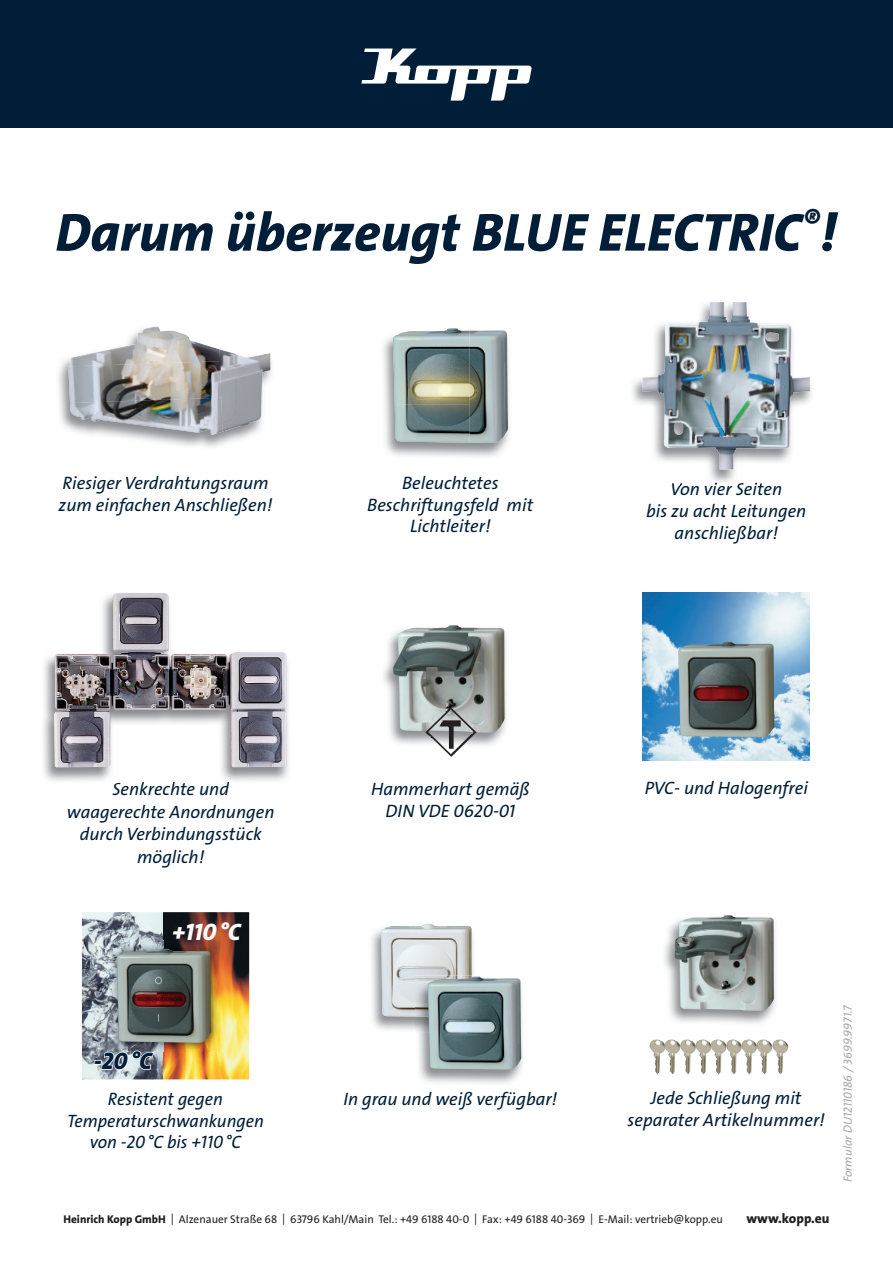
<style>
.page{position:relative;width:893px;height:1263px;background:#fff}
.page>*{position:absolute;margin:0;border:0;box-sizing:border-box;transform-origin:0 0}
.t1{font:54px "The Sans LP8 Ex Bld IT";color:#001e37}
.t2{font:24px "The Sans LP8 Ex Bld IT";color:#fff}
.t3{font:24px "The Sans LP8 Ex Bld IT";color:#001e37}
.t4{font:18px/21.6px "The Sans LP5 Plain IT";color:#001e37;text-align:center}
.t5{font:13.5px "The Sans LP8 Ex Bld";color:#231f20}
.t6{font:12px "The Sans LP5 Plain IT";color:#a8a9ad}
.t7{font:11.25px "The Sans LP5 Plain";color:#231f20}
.s1{font-family:"The Sans LP8 Ex Bld"}
</style>
<div class="page">
<img style="left:643px;top:593px;width:167px;height:167px">
<img style="left:678px;top:642px;width:96px;height:95px">
<img style="left:82px;top:912px;width:167px;height:167px">
<img style="left:108px;top:940px;width:111px;height:111px">
<img style="left:117px;top:949px;width:94px;height:94px">
<svg style="left:93px;top:1050px;width:62px;height:21px"></svg>
<div style="left:0;top:0;width:893px;height:128px;background:#001e37"></div>
<svg style="left:361px;top:49px;width:171px;height:52px"></svg>
<img style="left:58px;top:326px;width:214px;height:121px">
<img style="left:68px;top:327px;width:152px;height:34px">
<img style="left:220px;top:349px;width:50px;height:83px">
<img style="left:68px;top:361px;width:153px;height:42px">
<img style="left:70px;top:398px;width:153px;height:37px">
<img style="left:383px;top:330px;width:127px;height:127px">
<img style="left:393px;top:328px;width:77px;height:77px">
<img style="left:469px;top:331px;width:39px;height:112px">
<img style="left:395px;top:405px;width:75px;height:38px">
<img style="left:632px;top:378px;width:180px;height:105px">
<img style="left:672px;top:483px;width:90px;height:2px">
<img style="left:643px;top:302px;width:167px;height:127px">
<img style="left:664px;top:426px;width:126px;height:43px">
<img style="left:383px;top:635px;width:123px;height:111px">
<img style="left:393px;top:625px;width:112px;height:108px">
<img style="left:424px;top:706px;width:53px;height:51px">
<img style="left:371px;top:923px;width:103px;height:107px">
<img style="left:381px;top:924px;width:91px;height:92px">
<img style="left:418px;top:989px;width:105px;height:94px">
<img style="left:415px;top:975px;width:59px;height:58px">
<img style="left:415px;top:975px;width:57px;height:42px">
<img style="left:428px;top:976px;width:93px;height:94px">
<img style="left:664px;top:923px;width:112px;height:101px">
<img style="left:674px;top:915px;width:100px;height:96px">
<img style="left:757px;top:1039px;width:31px;height:35px">
<img style="left:726px;top:1042px;width:31px;height:32px">
<img style="left:711px;top:1039px;width:15px;height:35px">
<img style="left:680px;top:1042px;width:13px;height:32px">
<svg style="left:696px;top:1042px;width:4px;height:13px"></svg>
<img style="left:650px;top:1039px;width:30px;height:35px">
<img style="left:43px;top:656px;width:246px;height:127px">
<img style="left:113px;top:782px;width:116px;height:1px">
<img style="left:54px;top:593px;width:233px;height:175px">
<h1 class="t1" style="left:55px;top:209px;width:783px">Darum überzeugt BLUE ELECTRIC<sup>®</sup>!</h1>
<p class="t4" style="left:59px;top:474px;width:215px;text-align:left">Riesiger Verdrahtungsraum zum einfachen Anschließen!</p>
<p class="t4" style="left:367px;top:474px;width:167px">Beleuchtetes<br>Beschriftungsfeld mit<br>Lichtleiter!</p>
<p class="t4" style="left:646px;top:480px;width:162px">Von vier Seiten<br>bis zu acht Leitungen anschließbar!</p>
<p class="t4" style="left:67px;top:779px;width:209px;line-height:22.5px">Senkrechte und waagerechte Anordnungen durch Verbindungsstück möglich!</p>
<p class="t4" style="left:645px;top:779px;width:165px">PVC- und Halogenfrei</p>
<p class="t4" style="left:371px;top:780px;width:160px">Hammerhart gemäß<br>DIN VDE 0620-01</p>
<h2 class="t2" style="left:172px;top:921px;width:70px">+110 °C</h2>
<h2 class="t3" style="left:94px;top:1050px;width:60px">-20 °C</h2>
<p class="t4" style="left:67px;top:1090px;width:198px">Resistent gegen<br>Temperaturschwankungen von -20 °C bis +110 °C</p>
<p class="t4" style="left:628px;top:1089px;width:199px">Jede Schließung mit separater Artikelnummer!</p>
<p class="t4" style="left:343px;top:1090px;width:215px">In grau und weiß verfügbar!</p>
<p class="t7" style="left:63px;top:1214px;width:661px"><span class="s1">Heinrich Kopp GmbH</span> | Alzenauer Straße 68 | 63796 Kahl/Main Tel.: +49 6188 40-0 | Fax: +49 6188 40-369 | E-Mail: vertrieb@kopp.eu</p>
<p class="t5" style="left:746px;top:1213px;width:85px">www.kopp.eu</p>
<p class="t6" style="left:843px;top:1182px;width:179px;rotate:-90deg">Formular DU12110186 / 3699.9971.7</p>
</div>
